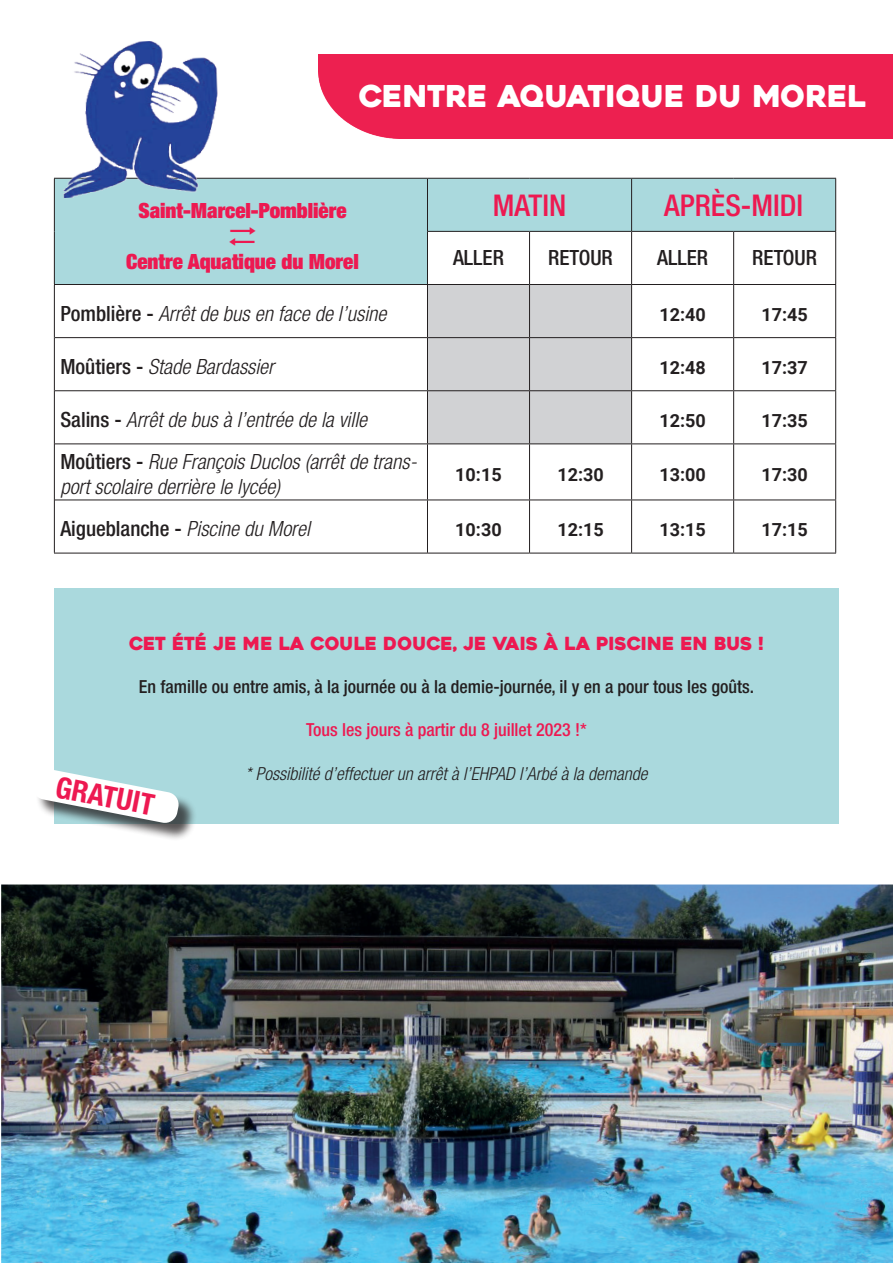
<style>
.page{position:relative;width:893px;height:1263px;background:#fff}
.page>*{position:absolute;margin:0;border:0;box-sizing:border-box;transform-origin:0 0}
.t1{font:30px "Heavitas";color:#fff}
.t2{font:500 condensed 30px "Helvetica Neue LT Pro";color:#ed1951}
.t3{font:700 condensed 29.55px "Helvetica Neue LT Pro";color:#ed1951}
.t4{font:italic 300 condensed 21px/25.2px "Helvetica Neue LT Pro";color:#231f20}
.t5{font:900 condensed 21px "Helvetica Neue LT Pro";color:#ed1951}
.t6{font:500 condensed 21px "Helvetica Neue LT Pro";color:#231f20}
.t7{font:500 condensed 18px "Helvetica Neue LT Pro";color:#231f20}
.t8{font:700 18px "Roboto";color:#231f20}
.t9{font:italic 300 condensed 18px "Helvetica Neue LT Pro";color:#231f20}
.t10{font:18px "Heavitas";color:#ed1951}
.t11{font:500 condensed 18px "Helvetica Neue LT Pro";color:#ed1951}
.s1{font-weight:500;font-style:normal}
</style>
<div class="page">
<div style="left:54px;top:588px;width:785px;height:236px;background:#aad9dd"></div>
<div style="left:319px;top:54px;width:574px;height:85px;background:#ed2050"></div>
<div style="left:36px;top:771px;width:161px;height:70px;background:#231f20;opacity:.75"></div>
<svg style="left:36px;top:770px;width:144px;height:54px"></svg>
<img style="left:1px;top:884px;width:892px;height:379px">
<svg style="left:55px;top:179px;width:780px;height:105px;fill:#aad9dd"></svg>
<svg style="left:55px;top:338px;width:372px;height:215px"></svg>
<div style="left:428px;top:285px;width:203px;height:158px;background:#d1d2d4"></div>
<hr style="left:427px;top:231px;width:103px;height:1px;background:#231f20">
<hr style="left:530px;top:231px;width:102px;height:1px;background:#231f20">
<hr style="left:632px;top:231px;width:102px;height:1px;background:#231f20">
<hr style="left:734px;top:231px;width:102px;height:1px;background:#231f20">
<hr style="left:427px;top:284px;width:103px;height:1px;background:#231f20">
<hr style="left:530px;top:284px;width:102px;height:1px;background:#231f20">
<hr style="left:632px;top:284px;width:102px;height:1px;background:#231f20">
<hr style="left:734px;top:284px;width:102px;height:1px;background:#231f20">
<hr style="left:427px;top:337px;width:103px;height:1px;background:#231f20">
<hr style="left:530px;top:337px;width:102px;height:1px;background:#231f20">
<hr style="left:632px;top:337px;width:102px;height:1px;background:#231f20">
<hr style="left:734px;top:337px;width:102px;height:1px;background:#231f20">
<hr style="left:427px;top:390px;width:103px;height:1px;background:#231f20">
<hr style="left:530px;top:390px;width:102px;height:1px;background:#231f20">
<hr style="left:632px;top:390px;width:102px;height:1px;background:#231f20">
<hr style="left:734px;top:390px;width:102px;height:1px;background:#231f20">
<hr style="left:427px;top:443px;width:103px;height:1px;background:#231f20">
<hr style="left:530px;top:443px;width:102px;height:1px;background:#231f20">
<hr style="left:632px;top:443px;width:102px;height:1px;background:#231f20">
<hr style="left:734px;top:443px;width:102px;height:1px;background:#231f20">
<hr style="left:427px;top:500px;width:103px;height:1px;background:#231f20">
<hr style="left:530px;top:500px;width:102px;height:1px;background:#231f20">
<hr style="left:632px;top:500px;width:102px;height:1px;background:#231f20">
<hr style="left:734px;top:500px;width:102px;height:1px;background:#231f20">
<hr style="left:427px;top:178px;width:103px;height:1px;background:#231f20">
<hr style="left:530px;top:178px;width:102px;height:1px;background:#231f20">
<hr style="left:632px;top:178px;width:102px;height:1px;background:#231f20">
<hr style="left:631px;top:179px;width:1px;height:52px;background:#231f20">
<hr style="left:734px;top:178px;width:102px;height:1px;background:#231f20">
<hr style="left:835px;top:179px;width:1px;height:52px;background:#231f20">
<hr style="left:529px;top:232px;width:1px;height:52px;background:#231f20">
<hr style="left:631px;top:232px;width:1px;height:52px;background:#231f20">
<hr style="left:733px;top:232px;width:1px;height:52px;background:#231f20">
<hr style="left:835px;top:232px;width:1px;height:52px;background:#231f20">
<hr style="left:529px;top:285px;width:1px;height:52px;background:#231f20">
<hr style="left:631px;top:285px;width:1px;height:52px;background:#231f20">
<hr style="left:733px;top:285px;width:1px;height:52px;background:#231f20">
<hr style="left:835px;top:285px;width:1px;height:52px;background:#231f20">
<hr style="left:529px;top:338px;width:1px;height:52px;background:#231f20">
<hr style="left:631px;top:338px;width:1px;height:52px;background:#231f20">
<hr style="left:733px;top:338px;width:1px;height:52px;background:#231f20">
<hr style="left:835px;top:338px;width:1px;height:52px;background:#231f20">
<hr style="left:529px;top:391px;width:1px;height:52px;background:#231f20">
<hr style="left:631px;top:391px;width:1px;height:52px;background:#231f20">
<hr style="left:733px;top:391px;width:1px;height:52px;background:#231f20">
<hr style="left:835px;top:391px;width:1px;height:52px;background:#231f20">
<hr style="left:529px;top:444px;width:1px;height:56px;background:#231f20">
<hr style="left:631px;top:444px;width:1px;height:56px;background:#231f20">
<hr style="left:733px;top:444px;width:1px;height:56px;background:#231f20">
<hr style="left:835px;top:444px;width:1px;height:56px;background:#231f20">
<hr style="left:529px;top:500px;width:1px;height:53px;background:#231f20">
<hr style="left:631px;top:500px;width:1px;height:53px;background:#231f20">
<hr style="left:733px;top:500px;width:1px;height:53px;background:#231f20">
<hr style="left:835px;top:500px;width:1px;height:53px;background:#231f20">
<hr style="left:428px;top:553px;width:102px;height:1px;background:#231f20">
<hr style="left:530px;top:553px;width:102px;height:1px;background:#231f20">
<hr style="left:632px;top:553px;width:102px;height:1px;background:#231f20">
<hr style="left:734px;top:553px;width:102px;height:1px;background:#231f20">
<hr style="left:54px;top:178px;width:373px;height:1px;background:#231f20">
<hr style="left:54px;top:179px;width:1px;height:52px;background:#231f20">
<hr style="left:427px;top:179px;width:1px;height:52px;background:#231f20">
<hr style="left:54px;top:231px;width:1px;height:53px;background:#231f20">
<hr style="left:427px;top:232px;width:1px;height:52px;background:#231f20">
<hr style="left:55px;top:337px;width:372px;height:1px;background:#231f20">
<hr style="left:55px;top:390px;width:372px;height:1px;background:#231f20">
<hr style="left:55px;top:443px;width:372px;height:1px;background:#231f20">
<hr style="left:55px;top:500px;width:372px;height:1px;background:#231f20">
<hr style="left:54px;top:284px;width:374px;height:1px;background:#231f20">
<hr style="left:54px;top:285px;width:1px;height:53px;background:#231f20">
<hr style="left:427px;top:285px;width:1px;height:52px;background:#231f20">
<hr style="left:54px;top:338px;width:1px;height:53px;background:#231f20">
<hr style="left:427px;top:338px;width:1px;height:52px;background:#231f20">
<hr style="left:54px;top:391px;width:1px;height:53px;background:#231f20">
<hr style="left:427px;top:391px;width:1px;height:52px;background:#231f20">
<hr style="left:54px;top:444px;width:1px;height:56px;background:#231f20">
<hr style="left:427px;top:444px;width:1px;height:56px;background:#231f20">
<hr style="left:54px;top:500px;width:1px;height:53px;background:#231f20">
<hr style="left:427px;top:500px;width:1px;height:53px;background:#231f20">
<hr style="left:54px;top:553px;width:374px;height:1px;background:#231f20">
<img style="left:57px;top:41px;width:168px;height:157px">
<svg style="left:229px;top:228px;width:27px;height:18px"></svg>
<h1 class="t1" style="left:359px;top:78px;width:509px">CENTRE AQUATIQUE DU MOREL</h1>
<p class="t5" style="left:138px;top:197px;width:210px">Saint-Marcel-Pomblière</p>
<p class="t5" style="left:126px;top:248px;width:234px">Centre Aquatique du Morel</p>
<h1 class="t2" style="left:493px;top:187px;width:75px">MATIN</h1>
<h1 class="t2" style="left:664px;top:187px;width:140px">APRÈS-MIDI</h1>
<p class="t6" style="left:453px;top:245px;width:52px">ALLER</p>
<p class="t6" style="left:548px;top:245px;width:66px">RETOUR</p>
<p class="t6" style="left:657px;top:245px;width:52px">ALLER</p>
<p class="t6" style="left:752px;top:245px;width:66px">RETOUR</p>
<p class="t4" style="left:60px;top:301px;width:328px"><span class="s1">Pomblière -</span> Arrêt de bus en face de l’usine</p>
<p class="t8" style="left:659px;top:301px;width:48px">12:40</p>
<p class="t8" style="left:761px;top:301px;width:48px">17:45</p>
<p class="t4" style="left:60px;top:354px;width:215px"><span class="s1">Moûtiers -</span> Stade Bardassier</p>
<p class="t8" style="left:659px;top:355px;width:48px">12:48</p>
<p class="t8" style="left:761px;top:355px;width:48px">17:37</p>
<p class="t4" style="left:60px;top:407px;width:308px"><span class="s1">Salins -</span> Arrêt de bus à l’entrée de la ville</p>
<p class="t8" style="left:659px;top:408px;width:48px">12:50</p>
<p class="t8" style="left:761px;top:408px;width:48px">17:35</p>
<p class="t4" style="left:60px;top:449px;width:358px"><span class="s1">Moûtiers -</span> Rue François Duclos (arrêt de trans&shy;port scolaire derrière le lycée)</p>
<p class="t8" style="left:455px;top:462px;width:48px">10:15</p>
<p class="t8" style="left:557px;top:462px;width:48px">12:30</p>
<p class="t8" style="left:659px;top:462px;width:48px">13:00</p>
<p class="t8" style="left:761px;top:462px;width:48px">17:30</p>
<p class="t4" style="left:60px;top:516px;width:251px"><span class="s1">Aigueblanche -</span> Piscine du Morel</p>
<p class="t8" style="left:455px;top:517px;width:48px">10:30</p>
<p class="t8" style="left:557px;top:517px;width:48px">12:15</p>
<p class="t8" style="left:659px;top:517px;width:48px">13:15</p>
<p class="t8" style="left:761px;top:517px;width:48px">17:15</p>
<p class="t10" style="left:129px;top:632px;width:636px">CET ÉTÉ JE ME LA COULE DOUCE, JE VAIS À LA PISCINE EN BUS !</p>
<p class="t7" style="left:139px;top:676px;width:617px">En famille ou entre amis, à la journée ou à la demie-journée, il y en a pour tous les goûts.</p>
<p class="t11" style="left:306px;top:719px;width:282px">Tous les jours à partir du 8 juillet 2023 !*</p>
<p class="t9" style="left:246px;top:763px;width:403px">* Possibilité d’effectuer un arrêt à l’EHPAD l’Arbé à la demande</p>
<h2 class="t3" style="left:59px;top:769px;width:101px;rotate:11deg">GRATUIT</h2>
</div>
